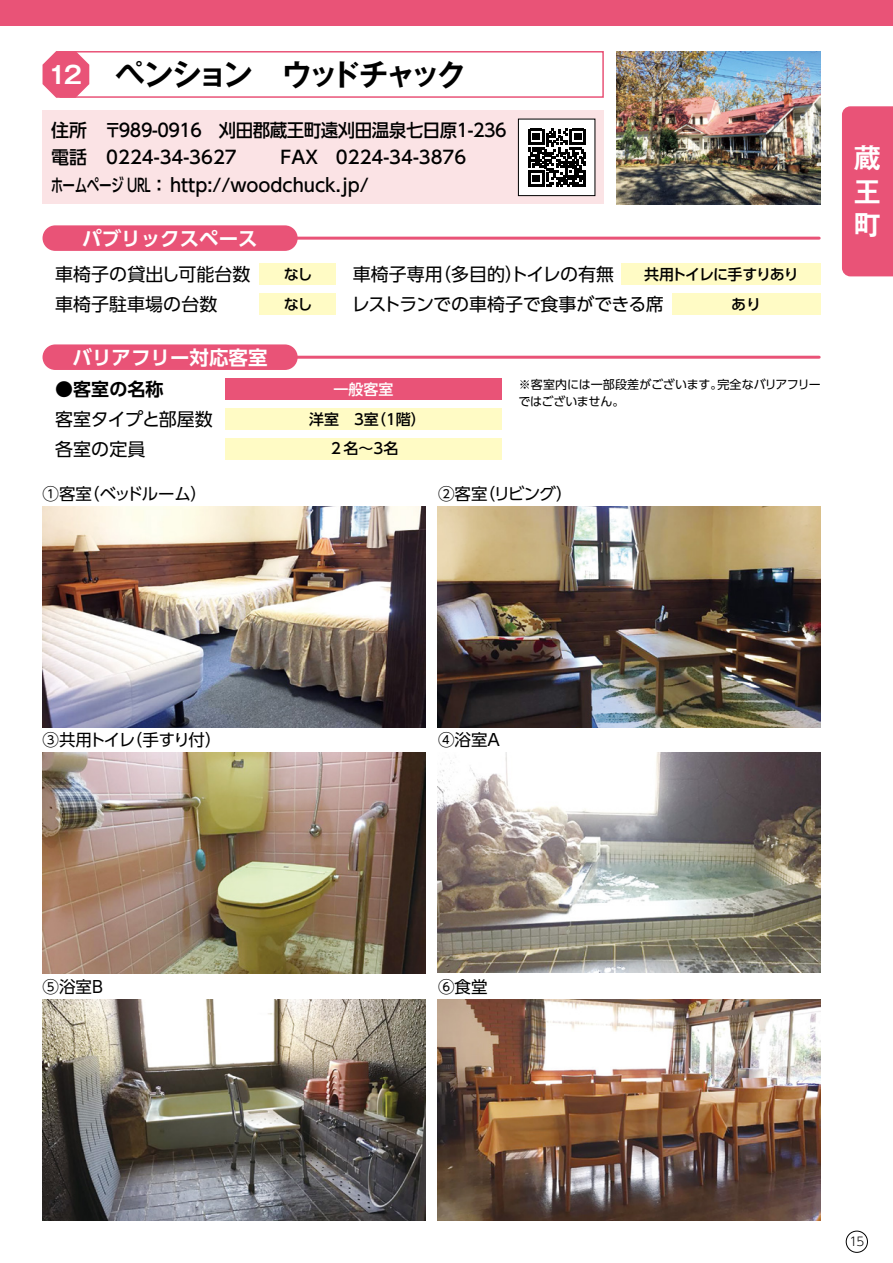
<style>
.page{position:relative;width:893px;height:1263px;background:#fff}
.page>*{position:absolute;margin:0;border:0;box-sizing:border-box;transform-origin:0 0}
.t1{font:700 30px "Gothic MB101 Pro De";letter-spacing:-.115em;color:#000}
.t2{font:700 27px/33.8px "Gothic MB101 Pro De";color:#fff;text-align:justify}
.t3{font:700 24px "Gothic MB101 Pro De";color:#fff}
.t4{font:700 19.5px "UD Shin Go Pro De";color:#fff}
.t5{font:18px/29.7px "UD Shin Go Pro";color:#000}
.t6{font:500 18px/27.6px "UD Shin Go Pro";color:#000}
.t7{font:500 18px/27.6px "UD Shin Go Pro";letter-spacing:-.025em;color:#000}
.t8{font:700 18px "UD Shin Go Pro De";letter-spacing:.005em;color:#000}
.t9{font:16.5px "UD Shin Go Pro";color:#000}
.t10{font:16.5px "UD Shin Go Pro";letter-spacing:-.09em;color:#000}
.t11{font:16.5px "UD Shin Go Pro";letter-spacing:-.02em;color:#000}
.t12{font:500 15px/29.7px "UD Shin Go Pro";letter-spacing:-.045em;color:#000;text-align:center}
.t13{font:500 15px "UD Shin Go Pro";letter-spacing:-.08em;color:#000}
.t14{font:500 15px "UD Shin Go Pro";color:#fff}
.t15{font:12px/16.5px "UD Shin Go Pro";letter-spacing:-.015em;color:#000}
.t16{font:300 12px "UD Shin Go Pro";color:#000}
</style>
<div class="page">
<div style="left:846px;top:1231px;width:22px;height:22px;border:1px solid #000;border-radius:50%"></div>
<div style="left:60px;top:51px;width:544px;height:47px;border:2px solid #e95377"></div>
<svg style="left:43px;top:51px;width:46px;height:47px;background:#ec6c8b"></svg>
<div style="left:43px;top:111px;width:561px;height:93px;background:#fbe3e5"></div>
<hr style="left:211px;top:237px;width:608px;height:3px;background:#e95377">
<div style="left:43px;top:225px;width:255px;height:26px;background:#e95377;border-radius:13px"></div>
<hr style="left:211px;top:356px;width:608px;height:3px;background:#e95377">
<div style="left:43px;top:344px;width:255px;height:26px;background:#e95377;border-radius:13px"></div>
<div style="left:259px;top:264px;width:77px;height:21px;background:#fffbc5"></div>
<div style="left:621px;top:264px;width:200px;height:21px;background:#fffbc5"></div>
<div style="left:259px;top:293px;width:77px;height:22px;background:#fffbc5"></div>
<div style="left:672px;top:293px;width:149px;height:22px;background:#fffbc5"></div>
<div style="left:842px;top:106px;width:51px;height:170px;background:#e95377"></div>
<div style="left:518px;top:119px;width:77px;height:77px;background:#fff;border:1px solid #000"></div>
<div style="left:225px;top:408px;width:277px;height:21px;background:#fffbc5"></div>
<div style="left:225px;top:438px;width:277px;height:21px;background:#fffbc5"></div>
<div style="left:0;top:0;width:893px;height:26px;background:#e95377"></div>
<img style="left:43px;top:999px;width:382px;height:221px">
<img style="left:617px;top:51px;width:204px;height:153px">
<img style="left:438px;top:999px;width:383px;height:221px">
<img style="left:438px;top:506px;width:383px;height:221px">
<img style="left:43px;top:506px;width:382px;height:221px">
<img style="left:438px;top:753px;width:383px;height:220px">
<img style="left:43px;top:753px;width:382px;height:221px">
<svg style="left:528px;top:129px;width:58px;height:58px"></svg>
<div style="left:225px;top:378px;width:277px;height:22px;background:#e95377"></div>
<h1 class="t1" style="left:115px;top:49px;width:353px">ペンション　ウッドチャック</h1>
<p class="t7" style="left:104px;top:115px;width:404px">〒989-0916　刈田郡蔵王町遠刈田温泉七日原1-236<br>0224-34-3627</p>
<h3 class="t3" style="left:48px;top:54px;width:35px">12</h3>
<p class="t6" style="left:51px;top:115px;width:37px">住所電話</p>
<p class="t6" style="left:336px;top:143px;width:132px">0224-34-3876</p>
<p class="t6" style="left:51px;top:143px;width:320px;text-indent:230px">FAX<br>ホームページ URL ：http://woodchuck.jp/</p>
<p class="t4" style="left:82px;top:222px;width:177px">パブリックスペース</p>
<p class="t5" style="left:55px;top:259px;width:197px">車椅子の貸出し可能台数</p>
<p class="t5" style="left:353px;top:259px;width:263px">車椅子専用（多目的）トイレの有無</p>
<p class="t5" style="left:55px;top:289px;width:164px">車椅子駐車場の台数</p>
<p class="t5" style="left:352px;top:289px;width:314px">レストランでの車椅子で食事ができる席</p>
<p class="t13" style="left:644px;top:262px;width:156px">共用トイレに手すりあり</p>
<p class="t12" style="left:284px;top:259px;width:30px">なし</p>
<p class="t12" style="left:284px;top:289px;width:30px">なし</p>
<p class="t12" style="left:731px;top:289px;width:31px">あり</p>
<p class="t4" style="left:73px;top:341px;width:197px">バリアフリー対応客室</p>
<p class="t8" style="left:55px;top:374px;width:110px">●客室の名称</p>
<p class="t5" style="left:55px;top:403px;width:159px">客室タイプと部屋数各室の定員</p>
<p class="t11" style="left:43px;top:480px;width:166px">①客室（ベッドルーム）</p>
<p class="t14" style="left:334px;top:377px;width:61px">一般客室</p>
<p class="t15" style="left:519px;top:376px;width:304px">※客室内には一部段差がございます。完全なバリアフリーではございません。</p>
<p class="t12" style="left:309px;top:404px;width:118px">洋室　3室（1階）<br>２名～3名</p>
<p class="t9" style="left:438px;top:480px;width:136px">②客室（リビング）</p>
<h2 class="t2" style="left:854px;top:137px;width:28px">蔵王町</h2>
<p class="t10" style="left:43px;top:726px;width:180px">③共用トイレ（手すり付）</p>
<p class="t9" style="left:43px;top:973px;width:62px">⑤浴室B</p>
<p class="t9" style="left:438px;top:726px;width:63px">④浴室A</p>
<p class="t9" style="left:438px;top:973px;width:51px">⑥食堂</p>
<p class="t16" style="left:849px;top:1232px;width:16px">15</p>
</div>
